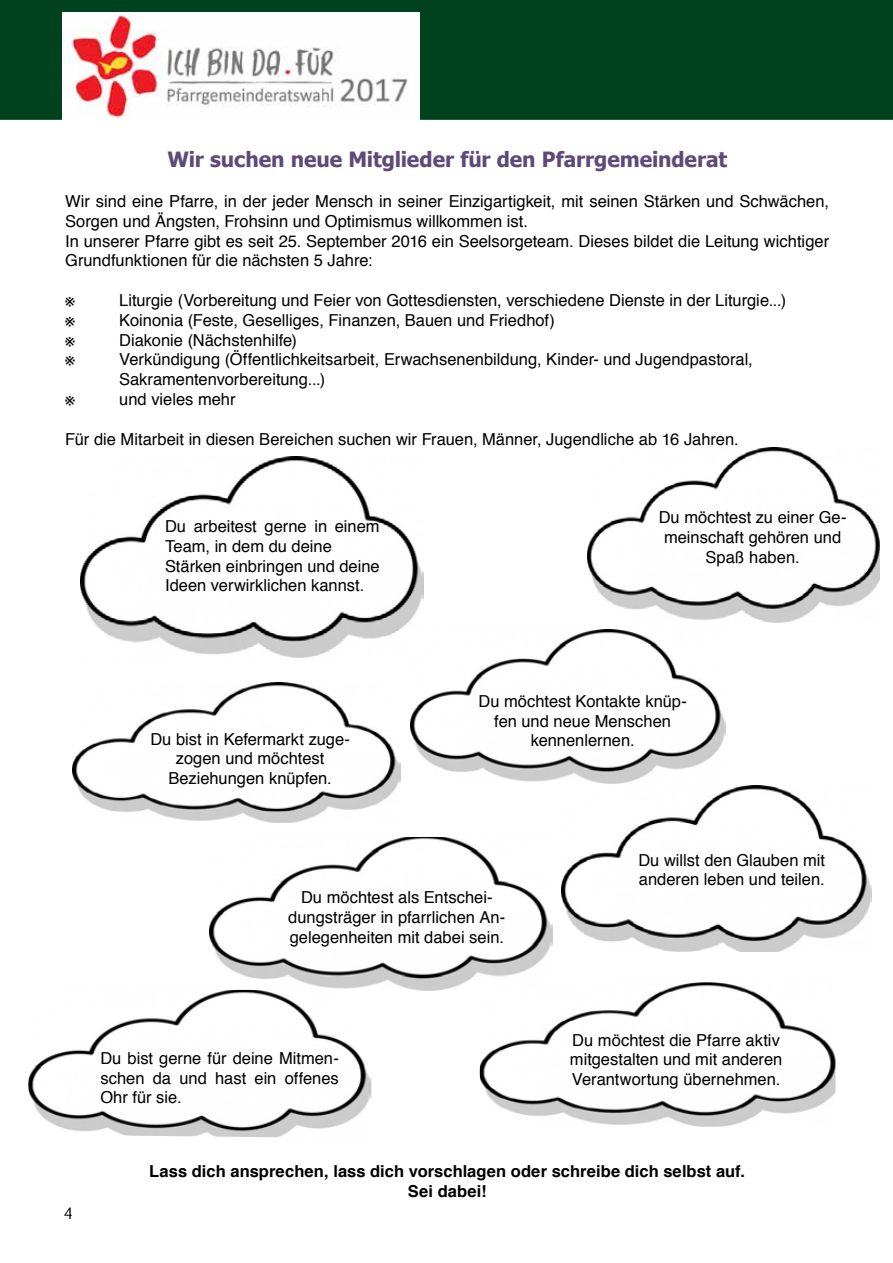
<style>
.page{position:relative;width:893px;height:1263px;background:#fff}
.page>*{position:absolute;margin:0;border:0;box-sizing:border-box;transform-origin:0 0}
.t1{font:700 21px "Tahoma";letter-spacing:-.005em;color:#5f497a}
.t2{font:16.5px/19.8px "Helvetica";color:#000}
.t3{font:700 16.5px/19.8px "Helvetica";letter-spacing:.005em;color:#000;text-align:center}
.t4{font:15px "Euphemia UCAS";color:#000}
</style>
<div class="page">
<div style="left:0;top:0;width:893px;height:120px;background:#00421e"></div>
<img style="left:73px;top:682px;width:327px;height:141px">
<img style="left:587px;top:448px;width:292px;height:174px">
<img style="left:209px;top:837px;width:343px;height:154px">
<img style="left:480px;top:982px;width:356px;height:145px">
<img style="left:561px;top:785px;width:311px;height:166px">
<img style="left:28px;top:990px;width:343px;height:148px">
<img style="left:80px;top:456px;width:343px;height:201px">
<img style="left:63px;top:12px;width:357px;height:107px">
<img style="left:411px;top:629px;width:314px;height:155px">
<p class="t1" style="left:167px;top:145px;width:561px">Wir suchen neue Mitglieder für den Pfarrgemeinderat</p>
<p class="t2" style="left:65px;top:192px;width:765px">Wir sind eine Pfarre, in der jeder Mensch in seiner Einzigartigkeit, mit seinen Stärken und Schwächen, Sorgen und Ängsten, Frohsinn und Optimismus willkommen ist.<br>In unserer Pfarre gibt es seit 25. September 2016 ein Seelsorgeteam. Dieses bildet die Leitung wichtiger Grundfunktionen für die nächsten 5 Jahre:</p>
<p class="t2" style="left:65px;top:291px;width:11px">※</p>
<p class="t2" style="left:119px;top:291px;width:668px">Liturgie (Vorbereitung und Feier von Gottesdiensten, verschiedene Dienste in der Liturgie...)</p>
<p class="t2" style="left:65px;top:311px;width:11px">※</p>
<p class="t2" style="left:119px;top:311px;width:437px">Koinonia (Feste, Geselliges, Finanzen, Bauen und Friedhof)</p>
<p class="t2" style="left:65px;top:330px;width:11px">※</p>
<p class="t2" style="left:119px;top:330px;width:179px">Diakonie (Nächstenhilfe)</p>
<p class="t2" style="left:65px;top:350px;width:11px">※</p>
<p class="t2" style="left:119px;top:350px;width:635px">Verkündigung (Öffentlichkeitsarbeit, Erwachsenenbildung, Kinder- und Jugendpastoral,<br>Sakramentenvorbereitung...)</p>
<p class="t2" style="left:65px;top:390px;width:11px">※</p>
<p class="t2" style="left:119px;top:390px;width:118px">und vieles mehr</p>
<p class="t2" style="left:65px;top:429px;width:675px">Für die Mitarbeit in diesen Bereichen suchen wir Frauen, Männer, Jugendliche ab 16 Jahren.</p>
<p class="t2" style="left:165px;top:517px;width:216px">Du arbeitest gerne in einem<br>Team, in dem du deine<br>Stärken einbringen und deine<br>Ideen verwirklichen kannst.</p>
<p class="t2" style="left:150px;top:729px;width:201px;text-align:center">Du bist in Kefermarkt zuge&shy;zogen und möchtest<br>Beziehungen knüpfen.</p>
<p class="t2" style="left:659px;top:508px;width:189px;text-align:center">Du möchtest zu einer Ge&shy;meinschaft gehören und<br>Spaß haben.</p>
<p class="t2" style="left:478px;top:692px;width:210px;text-align:center">Du möchtest Kontakte knüp&shy;fen und neue Menschen kennenlernen.</p>
<p class="t2" style="left:638px;top:850px;width:188px">Du willst den Glauben mit anderen leben und teilen.</p>
<p class="t2" style="left:288px;top:888px;width:219px;text-align:center">Du möchtest als Entschei&shy;dungsträger in pfarrlichen An&shy;gelegenheiten mit dabei sein.</p>
<p class="t2" style="left:100px;top:1049px;width:240px;text-align:justify">Du bist gerne für deine Mitmen&shy;schen da und hast ein offenes Ohr für sie.</p>
<p class="t2" style="left:570px;top:1030px;width:214px">Du möchtest die Pfarre aktiv mitgestalten und mit anderen<br>Verantwortung übernehmen.</p>
<p class="t2" style="left:613px;top:1030px;width:212px">Du arbeit st gerne in einem<br>Team, in em du</p>
<p class="t2" style="left:613px;top:1050px;width:212px;text-indent:145px">ine<br>Stärke einbringen und deine</p>
<p class="t4" style="left:64px;top:1203px;width:10px">4</p>
<p class="t3" style="left:149px;top:1162px;width:597px">Lass dich ansprechen, lass dich vorschlagen oder schreibe dich selbst auf.<br>Sei dabei!</p>
</div>
